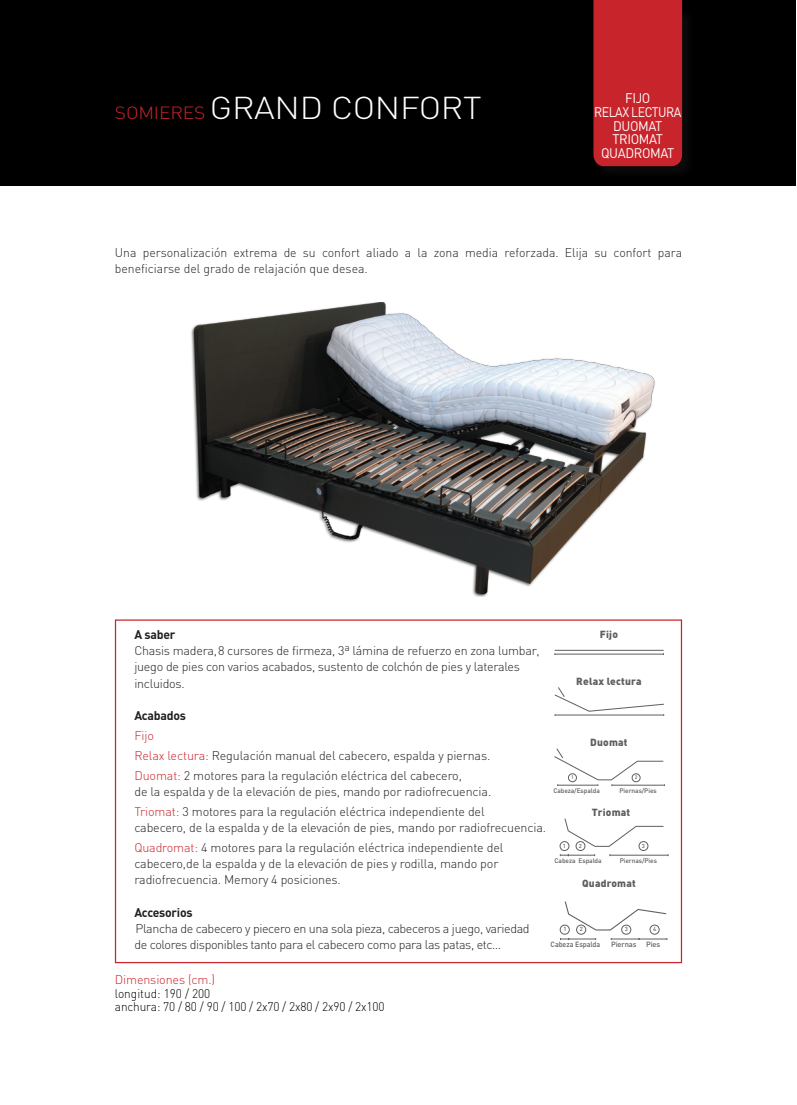
<style>
.page{position:relative;width:797px;height:1105px;background:#fff}
.page>*{position:absolute;margin:0;border:0;box-sizing:border-box;transform-origin:0 0}
.t1{font:300 31.25px "DIN";letter-spacing:-.01em;color:#fff;scale:1.1 1}
.t2{font:13.75px/13.8px "DIN";letter-spacing:-.03em;color:#fff;scale:.95 1}
.t3{font:13.75px "DIN";letter-spacing:-.03em;color:#fff;scale:.9 1}
.t4{font:300 12.5px/16.2px "DIN";letter-spacing:-.01em;color:#231f20}
.t5{font:300 12.5px/16.2px "DIN";letter-spacing:-.03em;color:#231f20}
.t6{font:300 12.5px/13.8px "DIN";letter-spacing:-.01em;color:#000;scale:.95 1}
.t7{font:700 12.5px "DIN";letter-spacing:-.02em;color:#231f20}
.t8{font:300 12.5px "DIN";color:#c8242b}
.t9{font:900 10.25px "DIN";letter-spacing:.02em;color:#5f5f62}
.Normal_e{font:500 7.5px "DIN";letter-spacing:-.01em;color:#5f5f62;scale:.95 1}
.Normal_e-2{font:500 7.5px "DIN";letter-spacing:-.01em;color:#5f5f62}
.t10{font:500 6.62px "DIN";letter-spacing:-.01em;color:#5f5f62}
.Normal_e-3{font:500 5.88px "DIN";color:#5f5f62}
.t11{font:500 5.75px "DIN";color:#5f5f62}
.t12{font:500 5.12px "DIN";color:#5f5f62}
.s1{font-size:17.5px;color:#c8242b}
.s2{color:#c8242b}
</style>
<div class="page">
<div style="left:0;top:0;width:795px;height:186px;background:#000"></div>
<img style="left:191px;top:302px;width:464px;height:295px">
<div style="left:593px;top:9px;width:103px;height:171px;background:#231f20;opacity:.35"></div>
<div style="left:593px;top:0;width:89px;height:166px;background:#c8242b"></div>
<div style="left:560px;top:925px;width:9px;height:9px;border:1px solid #5f5f62;border-radius:50%"></div>
<div style="left:621px;top:925px;width:10px;height:9px;border:1px solid #5f5f62;border-radius:50%"></div>
<div style="left:649px;top:925px;width:10px;height:9px;border:1px solid #5f5f62;border-radius:50%"></div>
<div style="left:576px;top:925px;width:10px;height:9px;border:1px solid #5f5f62;border-radius:50%"></div>
<svg style="left:560px;top:938px;width:36px;height:2px"></svg>
<svg style="left:611px;top:938px;width:56px;height:2px"></svg>
<svg style="left:564px;top:901px;width:103px;height:30px"></svg>
<div style="left:560px;top:841px;width:9px;height:10px;border:1px solid #5f5f62;border-radius:50%"></div>
<div style="left:639px;top:841px;width:9px;height:10px;border:1px solid #5f5f62;border-radius:50%"></div>
<div style="left:576px;top:841px;width:9px;height:10px;border:1px solid #5f5f62;border-radius:50%"></div>
<svg style="left:560px;top:854px;width:35px;height:2px"></svg>
<hr style="left:610px;top:855px;width:58px;height:1px;background:#5f5f62">
<svg style="left:563px;top:818px;width:101px;height:29px"></svg>
<svg style="left:554px;top:748px;width:111px;height:38px"></svg>
<div style="left:568px;top:773px;width:8px;height:9px;border:1px solid #5f5f62;border-radius:50%"></div>
<div style="left:632px;top:773px;width:8px;height:9px;border:1px solid #5f5f62;border-radius:50%"></div>
<svg style="left:554px;top:687px;width:111px;height:29px"></svg>
<hr style="left:555px;top:654px;width:108px;height:1px;background:#5f5f62">
<hr style="left:554px;top:650px;width:109px;height:1px;background:#5f5f62">
<p class="t1" style="left:115px;top:88px;width:335px"><span class="s1">SOMIERES</span> GRAND CONFORT</p>
<p class="t2" style="left:625px;top:91px;width:28px">FIJO</p>
<p class="t3" style="left:594px;top:103px;width:98px">RELAX LECTURA</p>
<p class="t2" style="left:612px;top:119px;width:55px">DUOMAT<br>TRIOMAT</p>
<p class="t2" style="left:601px;top:146px;width:78px">QUADROMAT</p>
<p class="t4" style="left:115px;top:244px;width:568px">Una personalización extrema de su confort aliado a la zona media reforzada. Elija su confort para beneficiarse del grado de relajación que desea.</p>
<p class="t7" style="left:134px;top:626px;width:43px">A saber</p>
<p class="t9" style="left:600px;top:628px;width:20px">Fijo</p>
<p class="t4" style="left:134px;top:642px;width:407px">Chasis madera,8 cursores de firmeza, 3ª lámina de refuerzo en zona lumbar, juego de pies con varios acabados, sustento de colchón de pies y laterales incluidos.</p>
<p class="t7" style="left:134px;top:707px;width:53px">Acabados</p>
<p class="t8" style="left:134px;top:728px;width:21px">Fijo</p>
<p class="t4" style="left:134px;top:747px;width:357px"><span class="s2">Relax lectura:</span> Regulación manual del cabecero, espalda y piernas.</p>
<p class="t4" style="left:134px;top:767px;width:358px"><span class="s2">Duomat:</span> 2 motores para la regulación eléctrica del cabecero,<br>de la espalda y de la elevación de pies, mando por radiofrecuencia.</p>
<p class="t4" style="left:134px;top:803px;width:413px"><span class="s2">Triomat:</span> 3 motores para la regulación eléctrica independiente del<br>cabecero, de la espalda y de la elevación de pies, mando por radiofrecuencia.</p>
<p class="t4" style="left:134px;top:839px;width:370px"><span class="s2">Quadromat:</span> 4 motores para la regulación eléctrica independiente del</p>
<p class="t4" style="left:134px;top:855px;width:365px">cabecero,de la espalda y de la elevación de pies y rodilla, mando por radiofrecuencia. Memory 4 posiciones.</p>
<p class="t7" style="left:134px;top:904px;width:60px">Accesorios</p>
<p class="t5" style="left:134px;top:920px;width:397px">Plancha de cabecero y piecero en una sola pieza, cabeceros a juego, variedad de colores disponibles tanto para el cabecero como para las patas, etc…</p>
<p class="t9" style="left:576px;top:674px;width:67px">Relax lectura</p>
<p class="t9" style="left:590px;top:735px;width:39px">Duomat</p>
<p class="t12" style="left:571px;top:774px;width:4px">1</p>
<p class="t12" style="left:635px;top:774px;width:4px">2</p>
<p class="t10" style="left:619px;top:786px;width:39px">Piernas/Pies</p>
<p class="t10" style="left:553px;top:786px;width:48px">Cabeza/Espalda</p>
<p class="t9" style="left:592px;top:805px;width:40px">Triomat</p>
<p class="t11" style="left:563px;top:842px;width:5px">1</p>
<p class="t11" style="left:579px;top:842px;width:5px">2</p>
<p class="t11" style="left:641px;top:842px;width:5px">3</p>
<p class="t10" style="left:554px;top:856px;width:49px">Cabeza Espalda</p>
<p class="t10" style="left:619px;top:856px;width:39px">Piernas/Pies</p>
<p class="t9" style="left:582px;top:876px;width:55px">Quadromat</p>
<p class="Normal_e-3" style="left:563px;top:925px;width:5px">1</p>
<p class="Normal_e-3" style="left:580px;top:925px;width:5px">2</p>
<p class="Normal_e-3" style="left:625px;top:925px;width:5px">3</p>
<p class="Normal_e-3" style="left:653px;top:925px;width:5px">4</p>
<p class="Normal_e" style="left:550px;top:940px;width:54px">Cabeza Espalda</p>
<p class="Normal_e-2" style="left:611px;top:940px;width:27px">Piernas</p>
<p class="Normal_e-2" style="left:646px;top:940px;width:16px">Pies</p>
<p class="t6" style="left:115px;top:972px;width:285px"><span class="s2">Dimensiones (cm.)<br></span>longitud: 190 / 200<br>anchura: 70 / 80 / 90 / 100 / 2x70 / 2x80 / 2x90 / 2x100</p>
</div>
